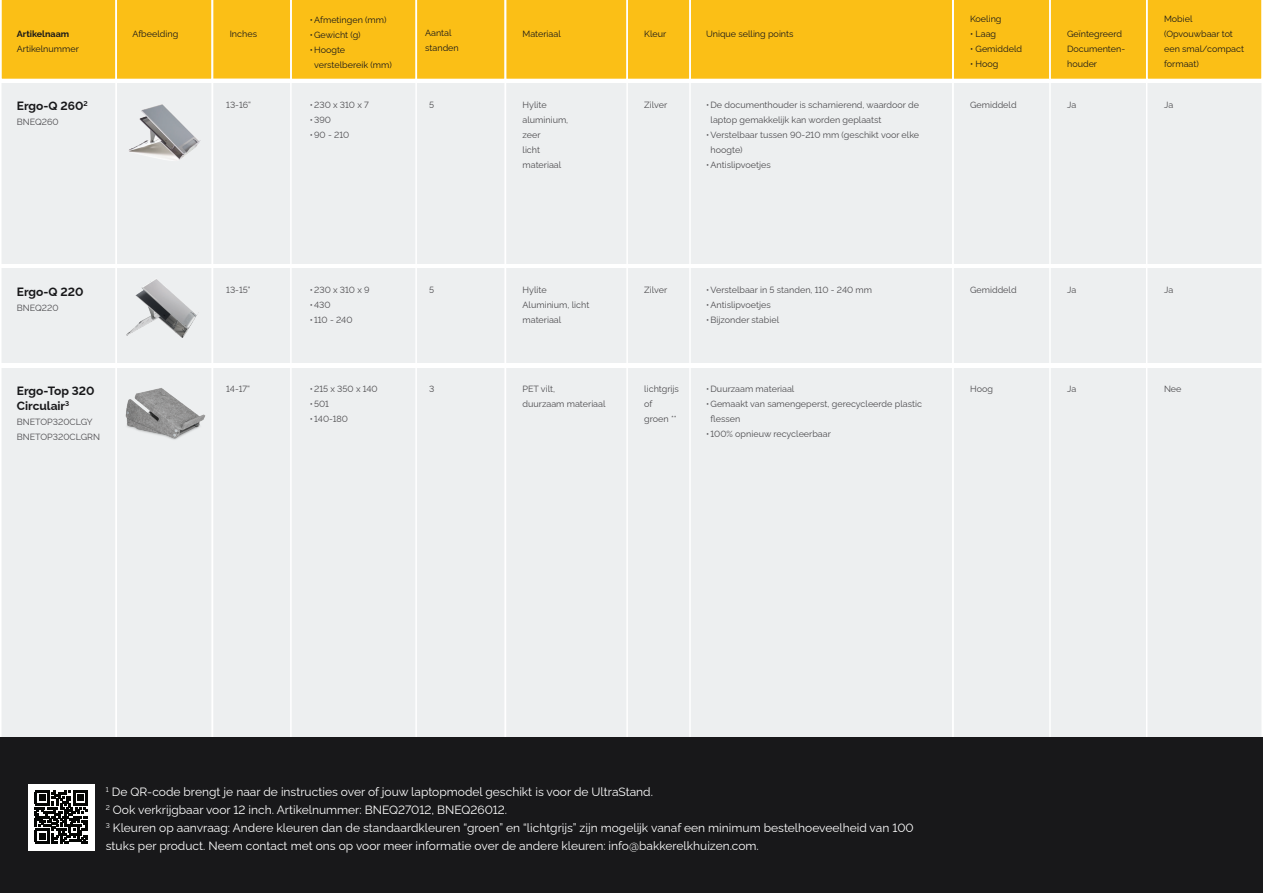
<style>
.page{position:relative;width:1263px;height:893px;background:#fff}
.page>*{position:absolute;margin:0;border:0;box-sizing:border-box;transform-origin:0 0}
.t1{font:12px/18px "Raleway";color:#fff}
.t2{font:700 12px/15px "Raleway";color:#18181a}
.t3{font:9px/15px "Raleway";color:#4d4c4f}
.t4{font:9px/15px "Raleway";color:#18181a}
.t5{font:700 9px "Raleway";color:#18181a}
</style>
<div class="page">
<div style="left:0;top:368px;width:1263px;height:370px;background:#edeff0"></div>
<div style="left:0;top:83px;width:1263px;height:181px;background:#edeff0"></div>
<div style="left:0;top:269px;width:1263px;height:94px;background:#edeff0"></div>
<img style="left:129px;top:104px;width:72px;height:57px">
<img style="left:127px;top:279px;width:71px;height:59px">
<img style="left:125px;top:388px;width:81px;height:52px">
<div style="left:953px;top:0;width:97px;height:79px;background:#fbbf16"></div>
<div style="left:952px;top:0;width:99px;height:80px;border:2px solid #fff"></div>
<div style="left:1050px;top:0;width:97px;height:79px;background:#fbbf16"></div>
<div style="left:1147px;top:0;width:115px;height:79px;background:#fbbf16"></div>
<div style="left:1146px;top:0;width:117px;height:80px;border:2px solid #fff"></div>
<div style="left:690px;top:0;width:263px;height:79px;background:#fbbf16"></div>
<div style="left:689px;top:0;width:264px;height:80px;border:2px solid #fff"></div>
<div style="left:627px;top:0;width:63px;height:79px;background:#fbbf16"></div>
<div style="left:505px;top:0;width:122px;height:79px;background:#fbbf16"></div>
<div style="left:505px;top:0;width:123px;height:80px;border:2px solid #fff"></div>
<div style="left:416px;top:0;width:89px;height:79px;background:#fbbf16"></div>
<div style="left:415px;top:0;width:91px;height:80px;border:2px solid #fff"></div>
<div style="left:291px;top:0;width:125px;height:79px;background:#fbbf16"></div>
<div style="left:212px;top:0;width:79px;height:79px;background:#fbbf16"></div>
<div style="left:212px;top:0;width:80px;height:80px;border:2px solid #fff"></div>
<div style="left:116px;top:0;width:96px;height:79px;background:#fbbf16"></div>
<div style="left:115px;top:0;width:98px;height:80px;border:2px solid #fff"></div>
<div style="left:1px;top:0;width:115px;height:79px;background:#fbbf16"></div>
<div style="left:0;top:0;width:117px;height:80px;border:2px solid #fff"></div>
<div style="left:952px;top:0;width:99px;height:893px;border:2px solid #fff"></div>
<div style="left:1146px;top:0;width:117px;height:893px;border:2px solid #fff"></div>
<div style="left:689px;top:0;width:264px;height:893px;border:2px solid #fff"></div>
<div style="left:212px;top:0;width:80px;height:893px;border:2px solid #fff"></div>
<div style="left:115px;top:0;width:98px;height:893px;border:2px solid #fff"></div>
<div style="left:0;top:0;width:117px;height:893px;border:2px solid #fff"></div>
<div style="left:415px;top:0;width:91px;height:745px;border:2px solid #fff"></div>
<div style="left:505px;top:0;width:123px;height:751px;border:2px solid #fff"></div>
<div style="left:0;top:738px;width:1262px;height:155px;background:#18181a"></div>
<div style="left:28px;top:784px;width:67px;height:66px;background:#fff"></div>
<svg style="left:35px;top:790px;width:53px;height:54px"></svg>
<p class="t5" style="left:17px;top:26px;width:54px">Artikelnaam</p>
<p class="t4" style="left:17px;top:40px;width:64px">Artikelnummer</p>
<p class="t4" style="left:132px;top:25px;width:47px">Afbeelding</p>
<p class="t4" style="left:310px;top:11px;width:78px">•Afmetingen (mm)</p>
<p class="t4" style="left:310px;top:26px;width:53px">• Gewicht (g)</p>
<p class="t4" style="left:314px;top:41px;width:79px;text-indent:-4px">• Hoogte verstelbereik (mm)</p>
<p class="t4" style="left:230px;top:25px;width:29px">Inches</p>
<p class="t4" style="left:425px;top:25px;width:35px">Aantal standen</p>
<p class="t4" style="left:522px;top:25px;width:40px">Materiaal</p>
<p class="t4" style="left:644px;top:25px;width:24px">Kleur</p>
<p class="t4" style="left:706px;top:25px;width:89px">Unique selling points</p>
<p class="t4" style="left:970px;top:10px;width:33px">Koeling</p>
<p class="t4" style="left:970px;top:25px;width:28px">• Laag</p>
<p class="t4" style="left:970px;top:40px;width:53px">• Gemiddeld</p>
<p class="t4" style="left:970px;top:55px;width:30px">• Hoog</p>
<p class="t4" style="left:1067px;top:25px;width:60px">Geïntegreerd<br>Documenten&shy;houder</p>
<p class="t4" style="left:1164px;top:10px;width:82px">Mobiel (Opvouwbaar tot een smal/compact formaat)</p>
<h1 class="t2" style="left:17px;top:97px;width:72px">Ergo-Q 260<sup>2</sup></h1>
<p class="t3" style="left:17px;top:114px;width:43px">BNEQ260</p>
<p class="t3" style="left:226px;top:96px;width:26px">13-16“</p>
<p class="t3" style="left:310px;top:96px;width:61px">• 230 x 310 x 7</p>
<p class="t3" style="left:310px;top:111px;width:23px">• 390</p>
<p class="t3" style="left:310px;top:126px;width:41px">•90 - 210</p>
<p class="t3" style="left:429px;top:96px;width:7px">5</p>
<p class="t3" style="left:522px;top:96px;width:47px">Hylite aluminium, zeer<br>licht materiaal</p>
<p class="t3" style="left:644px;top:96px;width:24px">Zilver</p>
<p class="t3" style="left:710px;top:96px;width:210px;text-indent:-4px">• De documenthouder is scharnierend, waardoor de laptop gemakkelijk kan worden geplaatst</p>
<p class="t3" style="left:710px;top:126px;width:210px;text-indent:-4px">•Verstelbaar tussen 90-210 mm (geschikt voor elke hoogte)</p>
<p class="t3" style="left:706px;top:156px;width:66px">•Antislipvoetjes</p>
<p class="t3" style="left:970px;top:96px;width:48px">Gemiddeld</p>
<p class="t3" style="left:1067px;top:96px;width:11px">Ja</p>
<p class="t3" style="left:1164px;top:96px;width:11px">Ja</p>
<h1 class="t2" style="left:17px;top:283px;width:68px">Ergo-Q 220</h1>
<p class="t3" style="left:17px;top:299px;width:43px">BNEQ220</p>
<p class="t3" style="left:226px;top:281px;width:26px">13-15“</p>
<p class="t3" style="left:310px;top:281px;width:61px">• 230 x 310 x 9</p>
<p class="t3" style="left:310px;top:296px;width:23px">• 430</p>
<p class="t3" style="left:310px;top:311px;width:44px">• 110 - 240</p>
<p class="t3" style="left:429px;top:281px;width:7px">5</p>
<p class="t3" style="left:522px;top:281px;width:68px">Hylite<br>Aluminium, licht materiaal</p>
<p class="t3" style="left:644px;top:281px;width:24px">Zilver</p>
<p class="t3" style="left:706px;top:281px;width:168px">•Verstelbaar in 5 standen, 110 - 240 mm</p>
<p class="t3" style="left:706px;top:296px;width:66px">•Antislipvoetjes</p>
<p class="t3" style="left:706px;top:311px;width:75px">•Bijzonder stabiel</p>
<p class="t3" style="left:970px;top:281px;width:48px">Gemiddeld</p>
<p class="t3" style="left:1067px;top:281px;width:11px">Ja</p>
<p class="t3" style="left:1164px;top:281px;width:11px">Ja</p>
<h1 class="t2" style="left:17px;top:382px;width:79px">Ergo-Top 320<br>Circulair<sup>3</sup></h1>
<p class="t3" style="left:17px;top:413px;width:85px">BNETOP320CLGY<br>BNETOP320CLGRN</p>
<p class="t3" style="left:226px;top:381px;width:25px">14-17“</p>
<p class="t3" style="left:310px;top:381px;width:70px">• 215 x 350 x 140</p>
<p class="t3" style="left:310px;top:396px;width:21px">• 501</p>
<p class="t3" style="left:310px;top:411px;width:40px">• 140-180</p>
<p class="t3" style="left:429px;top:381px;width:7px">3</p>
<p class="t3" style="left:522px;top:381px;width:84px">PET vilt,<br>duurzaam materiaal</p>
<p class="t3" style="left:644px;top:381px;width:36px">lichtgrijs of groen **</p>
<p class="t3" style="left:706px;top:381px;width:90px">• Duurzaam materiaal</p>
<p class="t3" style="left:710px;top:396px;width:213px;text-indent:-4px">• Gemaakt van samengeperst, gerecycleerde plastic flessen</p>
<p class="t3" style="left:706px;top:426px;width:126px">• 100% opnieuw recycleerbaar</p>
<p class="t3" style="left:970px;top:381px;width:24px">Hoog</p>
<p class="t3" style="left:1067px;top:381px;width:11px">Ja</p>
<p class="t3" style="left:1164px;top:381px;width:19px">Nee</p>
<p class="t1" style="left:106px;top:781px;width:809px"><sup>1</sup> De QR-code brengt je naar de instructies over of jouw laptopmodel geschikt is voor de UltraStand.<br><sup>2</sup> Ook verkrijgbaar voor 12 inch. Artikelnummer: BNEQ27012, BNEQ26012.<br><sup>3</sup> Kleuren op aanvraag: Andere kleuren dan de standaardkleuren “groen” en “lichtgrijs” zijn mogelijk vanaf een minimum bestelhoeveelheid van 100 stuks per product. Neem contact met ons op voor meer informatie over de andere kleuren: info@bakkerelkhuizen.com.</p>
</div>
